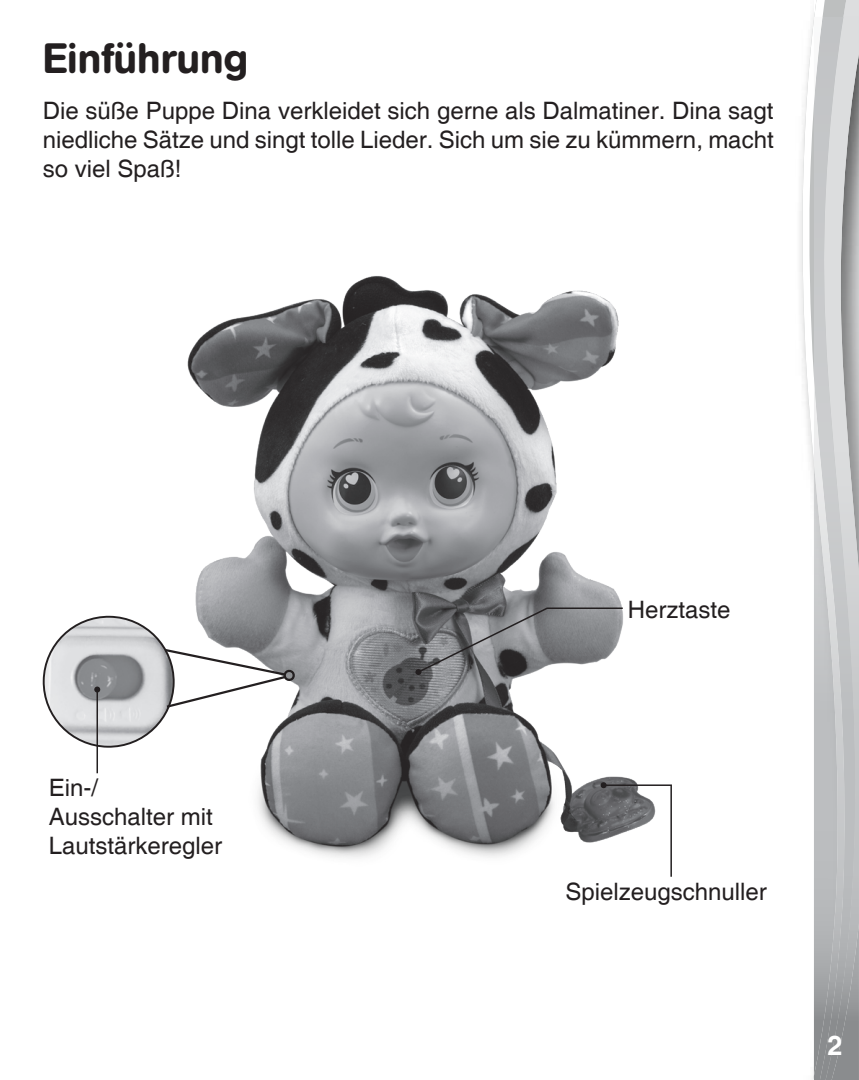
<style>
.page{position:relative;width:859px;height:1080px;background:#fff}
.page>*{position:absolute;margin:0;border:0;box-sizing:border-box;transform-origin:0 0}
.t1{font:500 42px "AG Book Rounded";color:#231f20}
.t2{font:700 27px "Helvetica";color:#fff}
.t3{font:24px/28.8px "Helvetica";color:#231f20;text-align:justify}
</style>
<div class="page">
<svg style="left:802px;top:0;width:12px;height:1080px"></svg>
<img style="left:857px;top:17px;width:2px;height:1063px">
<img style="left:847px;top:17px;width:10px;height:1063px">
<img style="left:814px;top:17px;width:33px;height:1063px">
<img style="left:187px;top:276px;width:449px;height:582px">
<svg style="left:601px;top:782px;width:71px;height:95px"></svg>
<img style="left:45px;top:618px;width:124px;height:127px">
<svg style="left:163px;top:647px;width:134px;height:62px"></svg>
<hr style="left:96px;top:690px;width:2px;height:83px;background:#231f20">
<svg style="left:94px;top:687px;width:6px;height:6px"></svg>
<svg style="left:415px;top:607px;width:209px;height:68px;background:#848588"></svg>
<h1 class="t1" style="left:43px;top:34px;width:207px">Einführung</h1>
<p class="t3" style="left:43px;top:97px;width:732px">Die süße Puppe Dina verkleidet sich gerne als Dalmatiner. Dina sagt niedliche Sätze und singt tolle Lieder. Sich um sie zu kümmern, macht so viel Spaß!</p>
<p class="t3" style="left:49px;top:774px;width:175px;text-align:left">Ein-/<br>Ausschalter mit<br>Lautstärkeregler</p>
<p class="t3" style="left:628px;top:597px;width:104px">Herztaste</p>
<p class="t3" style="left:565px;top:878px;width:203px">Spielzeugschnuller</p>
<p class="t2" style="left:827px;top:1029px;width:17px">2</p>
</div>
